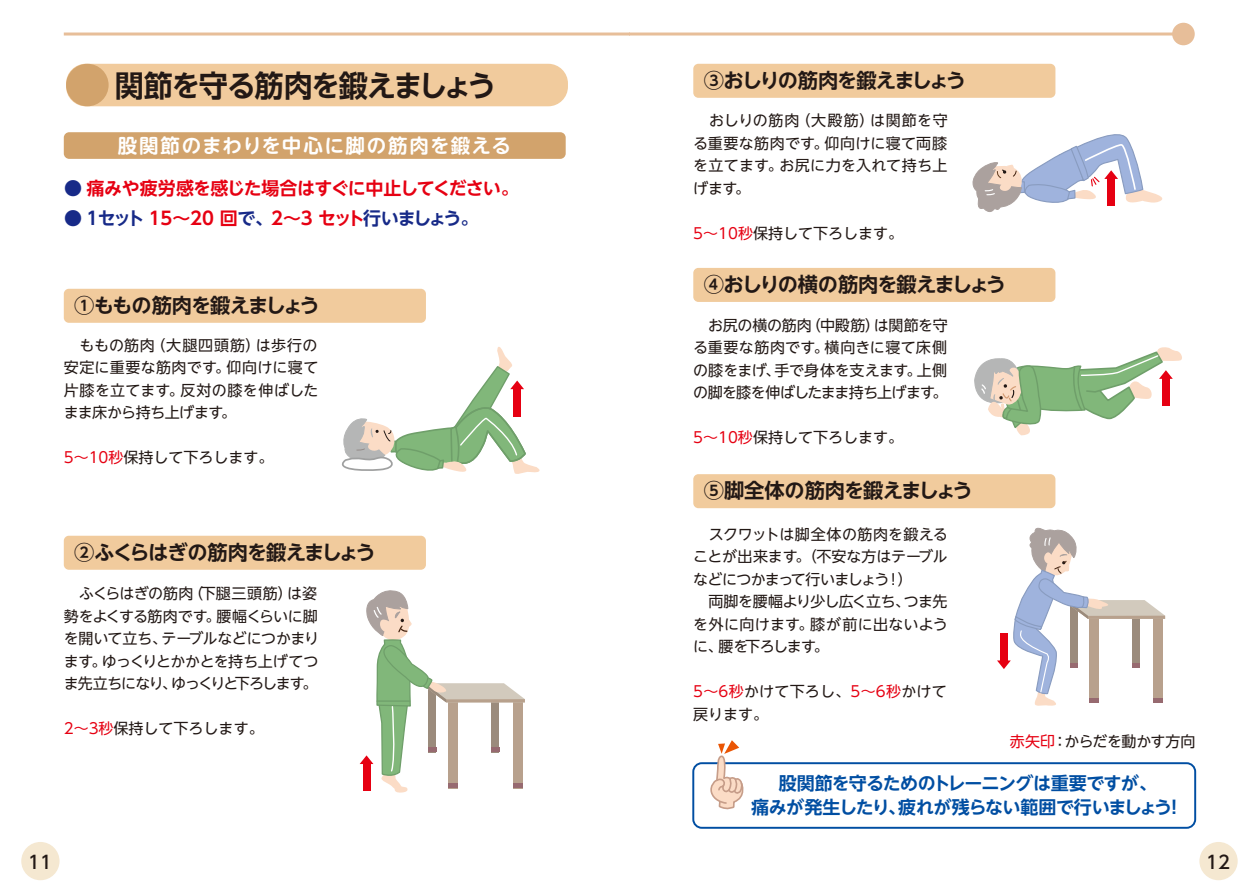
<style>
.page{position:relative;width:1259px;height:893px;background:#fff}
.page>*{position:absolute;margin:0;border:0;box-sizing:border-box;transform-origin:0 0}
.t1{font:700 30px "UD Shin Go NT Pr 6 N De";letter-spacing:-.055em;color:#221815}
.t2{font:700 20.25px "UD Shin Go NT Pr 6 N De";letter-spacing:-.055em;color:#221815}
.t3{font:700 20.25px "UD Shin Go NT Pr 6 N De";letter-spacing:-.09em;color:#221815}
.t4{font:700 20.25px "UD Shin Go NT Pr 6 N De";letter-spacing:-.035em;color:#221815}
.t5{font:700 19.5px "UD Shin M Go Pr 6 N De";letter-spacing:.07em;color:#fff}
.t6{font:700 18px/24px "UD Shin Go NT Pr 6 N De";letter-spacing:-.04em;color:#004ea2;text-align:center}
.t7{font:700 18px "UD Shin Go NT Pr 6 N De";letter-spacing:-.045em;color:#e60012}
.t8{font:700 18px "UD Shin Go NT Pr 6 N De";letter-spacing:-.125em;color:#172a88}
.t9{font:500 18px "UD Shin Go NT Pr 6 N";color:#221815}
.t10{font:15px/22.5px "UD Shin Go NT Pr 6 N";color:#221815;text-align:justify}
.t11{font:15px/22.5px "UD Shin Go NT Pr 6 N";letter-spacing:-.025em;color:#221815}
.t12{font:15px/22.5px "UD Shin Go NT Pr 6 N";letter-spacing:-.04em;color:#221815}
.t13{font:15px "UD Shin Go NT Pr 6 N";letter-spacing:-.02em;color:#221815}
.s1{font-family:"Koz Go Pr 6 N";font-weight:400;color:#172a88}
.s2{font-family:"Koz Go Pr 6 N";font-weight:400}
.s3{color:#e60012}
</style>
<div class="page">
<div style="left:1199px;top:842px;width:38px;height:38px;background:#f5e8d1;border-radius:50%"></div>
<hr style="left:629px;top:33px;width:555px;height:3px;background:#e7be99">
<div style="left:1172px;top:23px;width:22px;height:22px;background:#e7be99;border-radius:50%"></div>
<div style="left:693px;top:64px;width:362px;height:34px;background:#f1cb9d;border-radius:5px"></div>
<div style="left:693px;top:268px;width:362px;height:34px;background:#f1cb9d;border-radius:5px"></div>
<div style="left:693px;top:474px;width:362px;height:34px;background:#f1cb9d;border-radius:5px"></div>
<div style="left:692px;top:762px;width:504px;height:67px;border:2px solid #004ea2;border-radius:9px"></div>
<svg style="left:708px;top:740px;width:39px;height:89px"></svg>
<svg style="left:972px;top:134px;width:191px;height:78px"></svg>
<div style="left:1107px;top:177px;width:8px;height:29px;background:#e60012"></div>
<svg style="left:997px;top:527px;width:168px;height:179px"></svg>
<div style="left:1000px;top:633px;width:7px;height:29px;background:#e60012"></div>
<svg style="left:974px;top:347px;width:208px;height:88px"></svg>
<div style="left:21px;top:842px;width:39px;height:38px;background:#f5e8d1;border-radius:50%"></div>
<hr style="left:64px;top:33px;width:565px;height:3px;background:#e7be99">
<div style="left:64px;top:132px;width:502px;height:27px;background:#d2a36c;border-radius:5px"></div>
<div style="left:64px;top:289px;width:362px;height:34px;background:#f1cb9d;border-radius:5px"></div>
<div style="left:66px;top:64px;width:502px;height:42px;background:#f1cb9d;border-radius:20px"></div>
<div style="left:66px;top:64px;width:43px;height:42px;background:#d2a36c;border-radius:50%"></div>
<div style="left:64px;top:536px;width:362px;height:34px;background:#f1cb9d;border-radius:5px"></div>
<svg style="left:360px;top:590px;width:165px;height:203px"></svg>
<hr style="left:377px;top:700px;width:33px;height:2px;background:#6f9f6a">
<svg style="left:342px;top:347px;width:198px;height:127px"></svg>
<h1 class="t1" style="left:115px;top:61px;width:383px">関節を守る筋肉を鍛えましょう</h1>
<h3 class="t5" style="left:118px;top:129px;width:395px">股関節のまわりを中心に脚の筋肉を鍛える</h3>
<p class="t7" style="left:64px;top:174px;width:456px"><span class="s1">●</span> 痛みや疲労感を感じた場合はすぐに中止してください。</p>
<p class="t8" style="left:64px;top:204px;width:416px"><span class="s2">●</span> 1セット <span class="s3">15～20 回</span>で、<span class="s3">2～3 セット</span>行いましょう。</p>
<h2 class="t2" style="left:74px;top:289px;width:247px">①ももの筋肉を鍛えましょう</h2>
<p class="t10" style="left:64px;top:333px;width:256px">　ももの筋肉（大腿四頭筋）は歩行の安定に重要な筋肉です。仰向けに寝て片膝を立てます。反対の膝を伸ばしたまま床から持ち上げます。</p>
<p class="t10" style="left:64px;top:446px;width:211px"><span class="s3">5～10秒</span>保持して下ろします。</p>
<h2 class="t2" style="left:74px;top:536px;width:303px">②ふくらはぎの筋肉を鍛えましょう</h2>
<p class="t12" style="left:64px;top:582px;width:257px">　ふくらはぎの筋肉（下腿三頭筋）は姿勢をよくする筋肉です。腰幅くらいに脚を開いて立ち、テーブルなどにつかまります。ゆっくりとかかとを持ち上げてつま先立ちになり、ゆっくりと下ろします。</p>
<p class="t10" style="left:64px;top:717px;width:201px"><span class="s3">2～3秒</span>保持して下ろします。</p>
<p class="t9" style="left:28px;top:848px;width:25px">11</p>
<h2 class="t3" style="left:704px;top:64px;width:264px">③おしりの筋肉を鍛えましょう</h2>
<p class="t10" style="left:693px;top:109px;width:256px">　おしりの筋肉（大殿筋）は関節を守る重要な筋肉です。仰向けに寝て両膝を立てます。お尻に力を入れて持ち上げます。</p>
<p class="t10" style="left:693px;top:222px;width:211px"><span class="s3">5～10秒</span>保持して下ろします。</p>
<h2 class="t2" style="left:704px;top:268px;width:304px">④おしりの横の筋肉を鍛えましょう</h2>
<p class="t10" style="left:693px;top:313px;width:256px">　お尻の横の筋肉（中殿筋）は関節を守る重要な筋肉です。横向きに寝て床側の膝をまげ、手で身体を支えます。上側の脚を膝を伸ばしたまま持ち上げます。</p>
<p class="t10" style="left:693px;top:426px;width:211px"><span class="s3">5～10秒</span>保持して下ろします。</p>
<h2 class="t4" style="left:704px;top:474px;width:271px">⑤脚全体の筋肉を鍛えましょう</h2>
<p class="t11" style="left:693px;top:522px;width:256px">　スクワットは脚全体の筋肉を鍛えることが出来ます。（不安な方はテーブルなどにつかまって行いましょう！）<br>　両脚を腰幅より少し広く立ち、つま先を外に向けます。膝が前に出ないように、腰を下ろします。</p>
<p class="t10" style="left:693px;top:680px;width:255px"><span class="s3">5～6秒</span>かけて下ろし、<span class="s3">5～6秒</span>かけて戻ります。</p>
<p class="t13" style="left:1010px;top:729px;width:187px"><span class="s3">赤矢印</span>：からだを動かす方向</p>
<p class="t6" style="left:751px;top:771px;width:433px">股関節を守るためのトレーニングは重要ですが、<br>痛みが発生したり、疲れが残らない範囲で行いましょう！</p>
<p class="t9" style="left:1206px;top:848px;width:25px">12</p>
</div>
